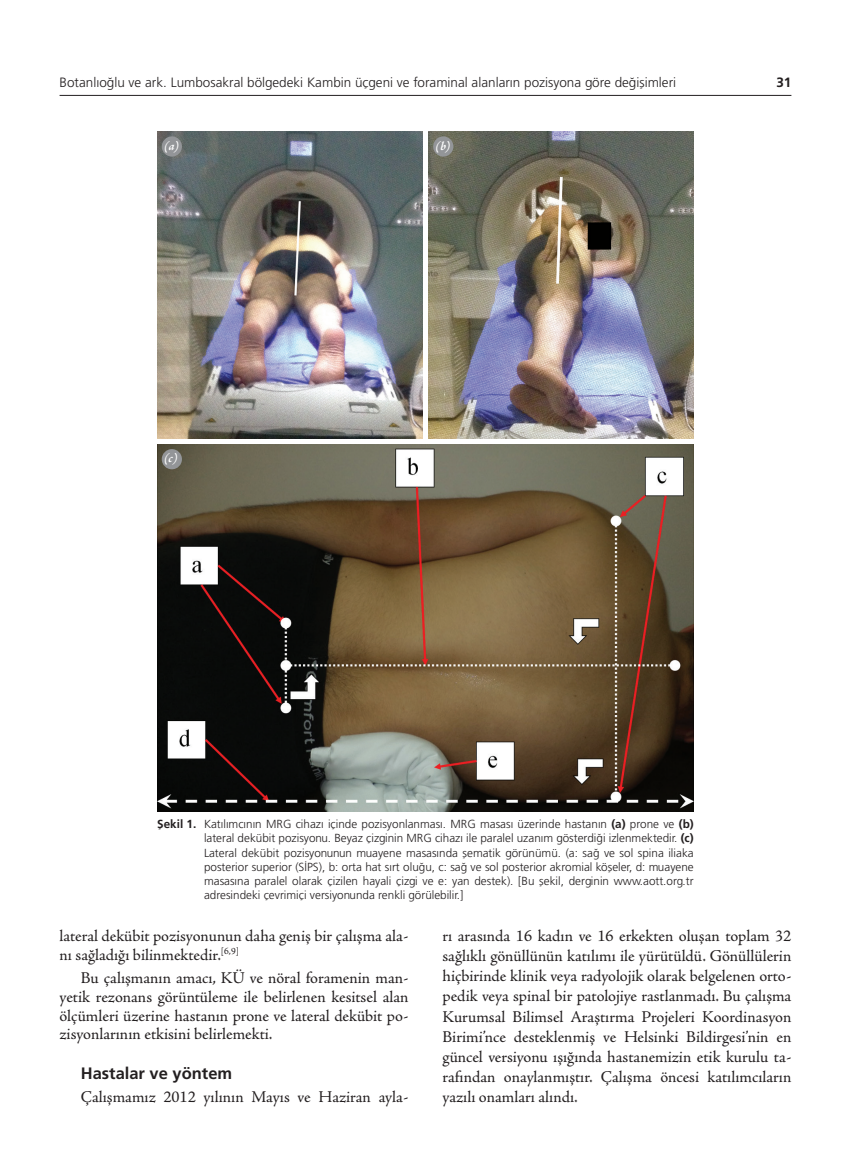
<style>
.page{position:relative;width:851px;height:1170px;background:#fff}
.page>*{position:absolute;margin:0;border:0;box-sizing:border-box;transform-origin:0 0}
._05__Yazı_Metni_Turk{font:16.5px/20.1px "Adobe Jenson Pro";color:#231f20;text-align:justify}
._06__Yazı_Konu_Basli{font:16.5px "Frutiger Bold Tr";color:#231f20}
.t1{font:13.5px "Frutiger Light Nr Tr";color:#231f20}
.t2{font:13.5px "Frutiger Bold Tr";color:#231f20}
.t3{font:italic 700 12.75px "Adobe Jenson Pro";color:#fff}
._07__Sekil_Altyazisi{font:11.7px/14.1px "Frutiger Light Nr Tr";color:#231f20;text-align:justify}
.s1{font-family:"Frutiger Bold Tr"}
</style>
<div class="page">
<img style="left:157px;top:132px;width:265px;height:306px">
<img style="left:428px;top:132px;width:265px;height:306px">
<img style="left:157px;top:444px;width:536px;height:367px">
<div style="left:162px;top:136px;width:20px;height:21px;background:#939598;border-radius:50%"></div>
<div style="left:162px;top:449px;width:20px;height:20px;background:#939598;border-radius:50%"></div>
<div style="left:433px;top:136px;width:20px;height:21px;background:#939598;border-radius:50%"></div>
<hr style="left:60px;top:95px;width:731px;height:1px;background:#231f20">
<p class="t1" style="left:60px;top:74px;width:618px">Botanlıoğlu ve ark. Lumbosakral bölgedeki Kambin üçgeni ve foraminal alanların pozisyona göre değişimleri</p>
<p class="t2" style="left:776px;top:74px;width:17px">31</p>
<p class="t3" style="left:164px;top:138px;width:18px">(a)</p>
<p class="t3" style="left:164px;top:451px;width:17px">(c)</p>
<p class="t3" style="left:435px;top:138px;width:18px">(b)</p>
<p class="_07__Sekil_Altyazisi" style="left:204px;top:817px;width:491px;text-indent:-47px"><span class="s1">Şekil 1.</span> Katılımcının MRG cihazı içinde pozisyonlanması. MRG masası üzerinde hastanın <span class="s1">(a)</span> prone ve <span class="s1">(b) </span>lateral dekübit pozisyonu. Beyaz çizginin MRG cihazı ile paralel uzanım gösterdiği izlenmektedir. <span class="s1">(c)<br></span>Lateral dekübit pozisyonunun muayene masasında şematik görünümü. (a: sağ ve sol spina iliaka posterior superior (SİPS), b: orta hat sırt oluğu, c: sağ ve sol posterior akromial köşeler, d: muayene masasına paralel olarak çizilen hayali çizgi ve e: yan destek). [Bu şekil, derginin www.aott.org.tr adresindeki çevrimiçi versiyonunda renkli görülebilir.]</p>
<p class="_05__Yazı_Metni_Turk" style="left:60px;top:926px;width:350px;line-height:18.8px">lateral dekübit pozisyonunun daha geniş bir çalışma ala&shy;nı sağladığı bilinmektedir.<sup>[6,9]</sup></p>
<p class="_05__Yazı_Metni_Turk" style="left:60px;top:968px;width:350px;line-height:18.8px;text-indent:21px">Bu çalışmanın amacı, KÜ ve nöral foramenin man&shy;yetik rezonans görüntüleme ile belirlenen kesitsel alan ölçümleri üzerine hastanın prone ve lateral dekübit po&shy;zisyonlarının etkisini belirlemekti.</p>
<p class="_06__Yazı_Konu_Basli" style="left:81px;top:1063px;width:153px">Hastalar ve yöntem</p>
<p class="_05__Yazı_Metni_Turk" style="left:81px;top:1086px;width:329px">Çalışmamız 2012 yılının Mayıs ve Haziran ayla-</p>
<p class="_05__Yazı_Metni_Turk" style="left:442px;top:926px;width:350px">rı arasında 16 kadın ve 16 erkekten oluşan toplam 32 sağlıklı gönüllünün katılımı ile yürütüldü. Gönüllülerin hiçbirinde klinik veya radyolojik olarak belgelenen orto&shy;pedik veya spinal bir patolojiye rastlanmadı. Bu çalışma Kurumsal Bilimsel Araştırma Projeleri Koordinasyon Birimi’nce desteklenmiş ve Helsinki Bildirgesi’nin en güncel versiyonu ışığında hastanemizin etik kurulu ta&shy;rafından onaylanmıştır. Çalışma öncesi katılımcıların yazılı onamları alındı.</p>
</div>
